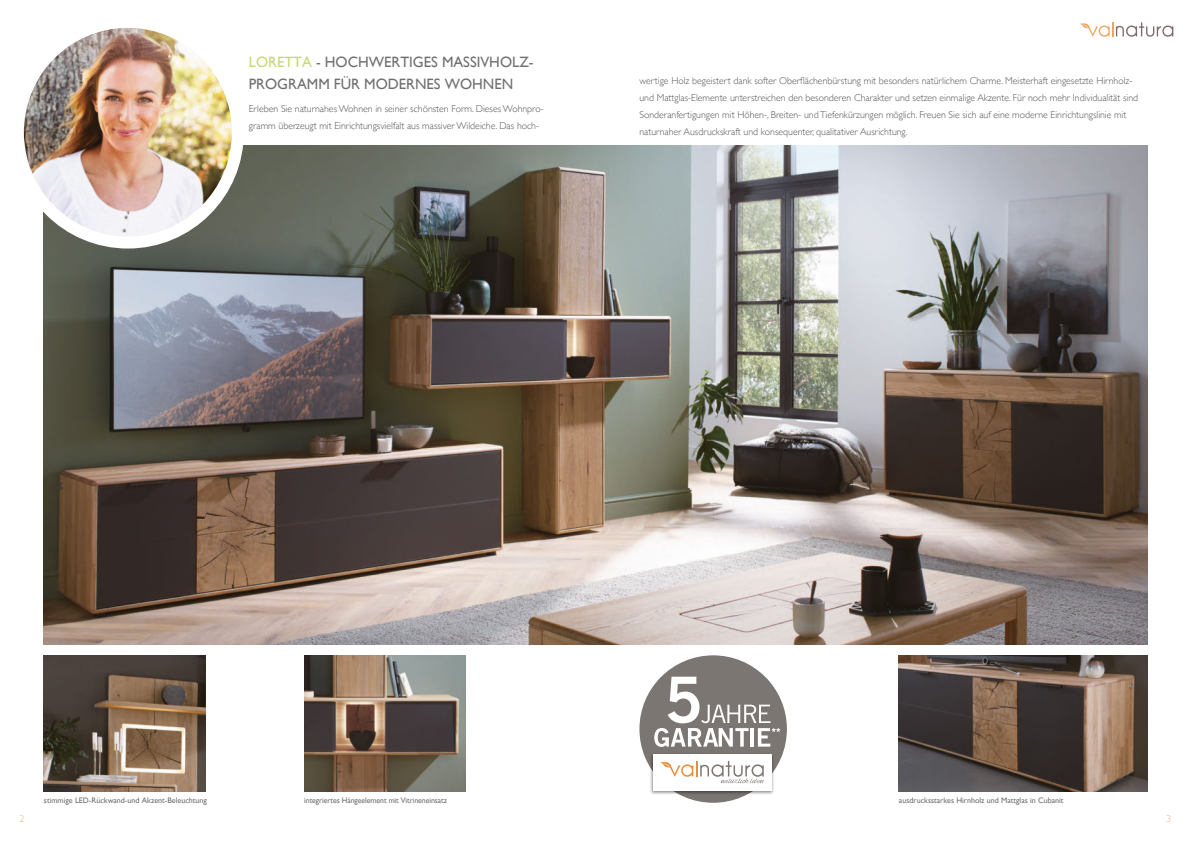
<style>
.page{position:relative;width:1191px;height:842px;background:#fff}
.page>*{position:absolute;margin:0;border:0;box-sizing:border-box;transform-origin:0 0}
.t1{font:15px/22.7px "Gill Sans";color:#6f6f6e}
.t2{font:300 10px/17px "Gill Sans";color:#565655}
.t3{font:300 10px "Gill Sans MT Pro";color:#f1b176}
.t4{font:8px "Gill Sans";color:#6f6f6e}
.s1{color:#c9d774}
</style>
<div class="page">
<img style="left:44px;top:145px;width:1103px;height:499px">
<img style="left:899px;top:655px;width:248px;height:136px">
<img style="left:44px;top:655px;width:162px;height:136px">
<img style="left:304px;top:655px;width:162px;height:136px">
<img style="left:25px;top:29px;width:213px;height:213px">
<div style="left:12px;top:16px;width:232px;height:232px;border:12px solid #fff;border-radius:50%"></div>
<svg style="left:1080px;top:22px;width:93px;height:15px"></svg>
<div style="left:639px;top:655px;width:148px;height:148px;background:#7c7673;border-radius:50%"></div>
<img style="left:649px;top:754px;width:126px;height:42px">
<div style="left:653px;top:754px;width:118px;height:36px;background:#fff"></div>
<svg style="left:654px;top:677px;width:126px;height:70px"></svg>
<svg style="left:660px;top:760px;width:104px;height:23px"></svg>
<h1 class="t1" style="left:249px;top:50px;width:286px"><span class="s1">LORETTA</span> - HOCHWERTIGES MASSIVHOLZ-<br>PROGRAMM FÜR MODERNES WOHNEN</h1>
<p class="t2" style="left:249px;top:100px;width:297px">Erleben Sie naturnahes Wohnen in seiner schönsten Form. Dieses Wohnpro&shy;gramm überzeugt mit Einrichtungsvielfalt aus massiver Wildeiche. Das hoch-</p>
<p class="t2" style="left:639px;top:71px;width:500px">wertige Holz begeistert dank softer Oberflächenbürstung mit besonders natürlichem Charme. Meisterhaft eingesetzte Hirnholz&shy;und Mattglas-Elemente unterstreichen den besonderen Charakter und setzen einmalige Akzente. Für noch mehr Individualität sind Sonderanfertigungen mit Höhen-, Breiten- und Tiefenkürzungen möglich. Freuen Sie sich auf eine moderne Einrichtungslinie mit naturnaher Ausdruckskraft und konsequenter, qualitativer Ausrichtung.</p>
<p class="t4" style="left:44px;top:795px;width:164px">stimmige LED-Rückwand-und Akzent-Beleuchtung</p>
<p class="t4" style="left:304px;top:795px;width:144px">integriertes Hängeelement mit Vitrineneinsatz</p>
<p class="t4" style="left:899px;top:795px;width:166px">ausdrucksstarkes Hirnholz und Mattglas in Cubanit</p>
<p class="t3" style="left:19px;top:812px;width:6px">2</p>
<p class="t3" style="left:1166px;top:812px;width:6px">3</p>
</div>
